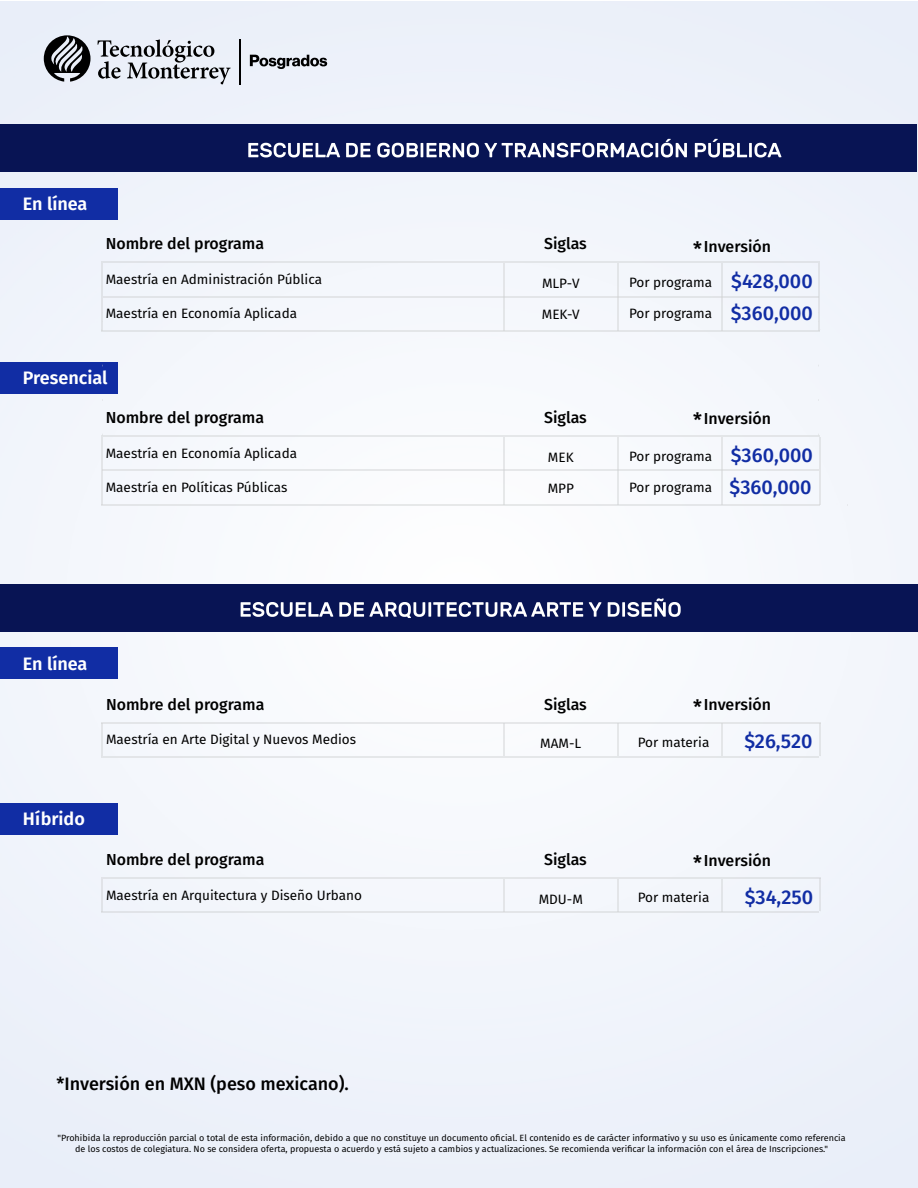
<style>
.page{position:relative;width:918px;height:1188px;background:#fff}
.page>*{position:absolute;margin:0;border:0;box-sizing:border-box;transform-origin:0 0}
.t1{font:500 19.95px "Fira Sans";color:#112da4}
.t2{font:600 18px "Fira Sans";color:#fff}
.t3{font:500 18px "Fira Sans";color:#000}
.t4{font:500 15.9px "Fira Sans";color:#000}
.t5{font:13.5px "Fira Sans";color:#000}
.t6{font:9px/10.8px "Fira Sans";color:#000;text-align:center}
.s1{font-weight:500;font-size:19.95px;color:#112da4}
.s2{font-size:19.95px}
</style>
<div class="page">
<img style="left:0;top:1px;width:918px;height:1187px">
<div style="left:0;top:803px;width:117px;height:32px;background:#112da4"></div>
<hr style="left:101px;top:877px;width:719px;height:2px;background:#ced0d1">
<hr style="left:101px;top:911px;width:718px;height:2px;background:#ced0d1">
<hr style="left:504px;top:879px;width:1px;height:32px;background:#ced0d1">
<hr style="left:101px;top:879px;width:2px;height:32px;background:#ced0d1">
<hr style="left:617px;top:879px;width:2px;height:32px;background:#ced0d1">
<hr style="left:721px;top:879px;width:2px;height:32px;background:#ced0d1">
<hr style="left:819px;top:879px;width:1px;height:32px;background:#ced0d1">
<div style="left:0;top:648px;width:117px;height:31px;background:#112da4"></div>
<hr style="left:101px;top:722px;width:719px;height:1px;background:#ced0d1">
<hr style="left:101px;top:756px;width:718px;height:2px;background:#ced0d1">
<hr style="left:504px;top:723px;width:1px;height:33px;background:#ced0d1">
<hr style="left:101px;top:723px;width:2px;height:33px;background:#ced0d1">
<hr style="left:617px;top:723px;width:2px;height:33px;background:#ced0d1">
<hr style="left:721px;top:723px;width:2px;height:33px;background:#ced0d1">
<hr style="left:819px;top:723px;width:1px;height:33px;background:#ced0d1">
<div style="left:0;top:584px;width:918px;height:47px;background:#081454"></div>
<svg style="left:241px;top:602px;width:92px;height:15px"></svg>
<svg style="left:339px;top:602px;width:244px;height:16px"></svg>
<svg style="left:589px;top:602px;width:12px;height:15px"></svg>
<svg style="left:608px;top:598px;width:73px;height:19px"></svg>
<div style="left:0;top:363px;width:118px;height:31px;background:#112da4"></div>
<hr style="left:101px;top:435px;width:719px;height:2px;background:#ced0d1">
<hr style="left:103px;top:470px;width:716px;height:1px;background:#ced0d1">
<hr style="left:101px;top:504px;width:719px;height:2px;background:#ced0d1">
<hr style="left:504px;top:437px;width:1px;height:67px;background:#ced0d1">
<hr style="left:101px;top:437px;width:2px;height:67px;background:#ced0d1">
<hr style="left:617px;top:437px;width:2px;height:67px;background:#ced0d1">
<hr style="left:721px;top:437px;width:2px;height:67px;background:#ced0d1">
<hr style="left:819px;top:437px;width:1px;height:67px;background:#ced0d1">
<div style="left:0;top:188px;width:118px;height:32px;background:#112da4"></div>
<hr style="left:101px;top:261px;width:719px;height:2px;background:#ced0d1">
<hr style="left:101px;top:330px;width:719px;height:2px;background:#ced0d1">
<hr style="left:103px;top:296px;width:716px;height:1px;background:#ced0d1">
<hr style="left:504px;top:263px;width:1px;height:67px;background:#ced0d1">
<hr style="left:101px;top:263px;width:2px;height:67px;background:#ced0d1">
<hr style="left:617px;top:263px;width:2px;height:67px;background:#ced0d1">
<hr style="left:721px;top:263px;width:2px;height:67px;background:#ced0d1">
<hr style="left:819px;top:263px;width:1px;height:67px;background:#ced0d1">
<div style="left:0;top:124px;width:916px;height:47px;background:#081454"></div>
<svg style="left:248px;top:143px;width:92px;height:14px"></svg>
<svg style="left:346px;top:143px;width:25px;height:14px"></svg>
<svg style="left:377px;top:143px;width:102px;height:14px"></svg>
<svg style="left:485px;top:139px;width:202px;height:18px"></svg>
<svg style="left:695px;top:139px;width:86px;height:18px"></svg>
<svg style="left:44px;top:35px;width:47px;height:47px"></svg>
<svg style="left:97px;top:39px;width:134px;height:45px"></svg>
<hr style="left:239px;top:39px;width:2px;height:46px;background:#000">
<svg style="left:250px;top:55px;width:77px;height:14px"></svg>
<h2 class="t2" style="left:23px;top:189px;width:66px">En línea</h2>
<h3 class="t4" style="left:106px;top:231px;width:160px">Nombre del programa</h3>
<h3 class="t4" style="left:544px;top:231px;width:44px">Siglas</h3>
<h3 class="t5" style="left:106px;top:269px;width:218px">Maestría en Administración Pública</h3>
<h3 class="t5" style="left:542px;top:273px;width:39px">MLP-V</h3>
<h3 class="t5" style="left:629px;top:272px;width:185px">Por programa <span class="s1">$428,000</span></h3>
<h3 class="t5" style="left:106px;top:303px;width:193px">Maestría en Economía Aplicada</h3>
<h3 class="t5" style="left:542px;top:305px;width:39px">MEK-V</h3>
<h3 class="t5" style="left:629px;top:303px;width:185px">Por programa <span class="s1">$360,000</span></h3>
<h3 class="t4" style="left:693px;top:234px;width:80px"><span class="s2">*</span>Inversión</h3>
<h2 class="t2" style="left:23px;top:363px;width:86px">Presencial</h2>
<h3 class="t4" style="left:106px;top:405px;width:160px">Nombre del programa</h3>
<h3 class="t4" style="left:544px;top:405px;width:44px">Siglas</h3>
<h3 class="t5" style="left:106px;top:443px;width:193px">Maestría en Economía Aplicada</h3>
<h3 class="t5" style="left:548px;top:447px;width:27px">MEK</h3>
<h3 class="t5" style="left:629px;top:446px;width:185px">Por programa <span class="s1">$360,000</span></h3>
<h3 class="t5" style="left:106px;top:477px;width:183px">Maestría en Políticas Públicas</h3>
<h3 class="t5" style="left:548px;top:479px;width:28px">MPP</h3>
<h3 class="t5" style="left:629px;top:477px;width:184px">Por programa <span class="s1">$360,000</span></h3>
<h3 class="t4" style="left:693px;top:406px;width:80px"><span class="s2">*</span>Inversión</h3>
<h2 class="t2" style="left:23px;top:649px;width:66px">En línea</h2>
<h3 class="t4" style="left:106px;top:691px;width:160px">Nombre del programa</h3>
<h3 class="t4" style="left:544px;top:691px;width:44px">Siglas</h3>
<h3 class="t5" style="left:106px;top:729px;width:252px">Maestría en Arte Digital y Nuevos Medios</h3>
<h3 class="t5" style="left:540px;top:733px;width:43px">MAM-L</h3>
<h3 class="t5" style="left:638px;top:732px;width:73px">Por materia</h3>
<h1 class="t1" style="left:744px;top:725px;width:70px">$26,520</h1>
<h3 class="t4" style="left:693px;top:692px;width:80px"><span class="s2">*</span>Inversión</h3>
<h2 class="t2" style="left:23px;top:804px;width:63px">Híbrido</h2>
<h3 class="t4" style="left:106px;top:847px;width:160px">Nombre del programa</h3>
<h3 class="t4" style="left:544px;top:847px;width:44px">Siglas</h3>
<h3 class="t5" style="left:106px;top:885px;width:257px">Maestría en Arquitectura y Diseño Urbano</h3>
<h3 class="t5" style="left:539px;top:889px;width:46px">MDU-M</h3>
<h3 class="t5" style="left:638px;top:888px;width:73px">Por materia</h3>
<h1 class="t1" style="left:745px;top:881px;width:70px">$34,250</h1>
<h3 class="t4" style="left:693px;top:848px;width:80px"><span class="s2">*</span>Inversión</h3>
<h2 class="t3" style="left:56px;top:1069px;width:294px">*Inversión en MXN (peso mexicano).</h2>
<p class="t6" style="left:58px;top:1133px;width:790px">"Prohibida la reproducción parcial o total de esta información, debido a que no constituye un documento oficial. El contenido es de carácter informativo y su uso es únicamente como referencia de los costos de colegiatura. No se considera oferta, propuesta o acuerdo y está sujeto a cambios y actualizaciones. Se recomienda verificar la información con el área de Inscripciones."</p>
</div>
